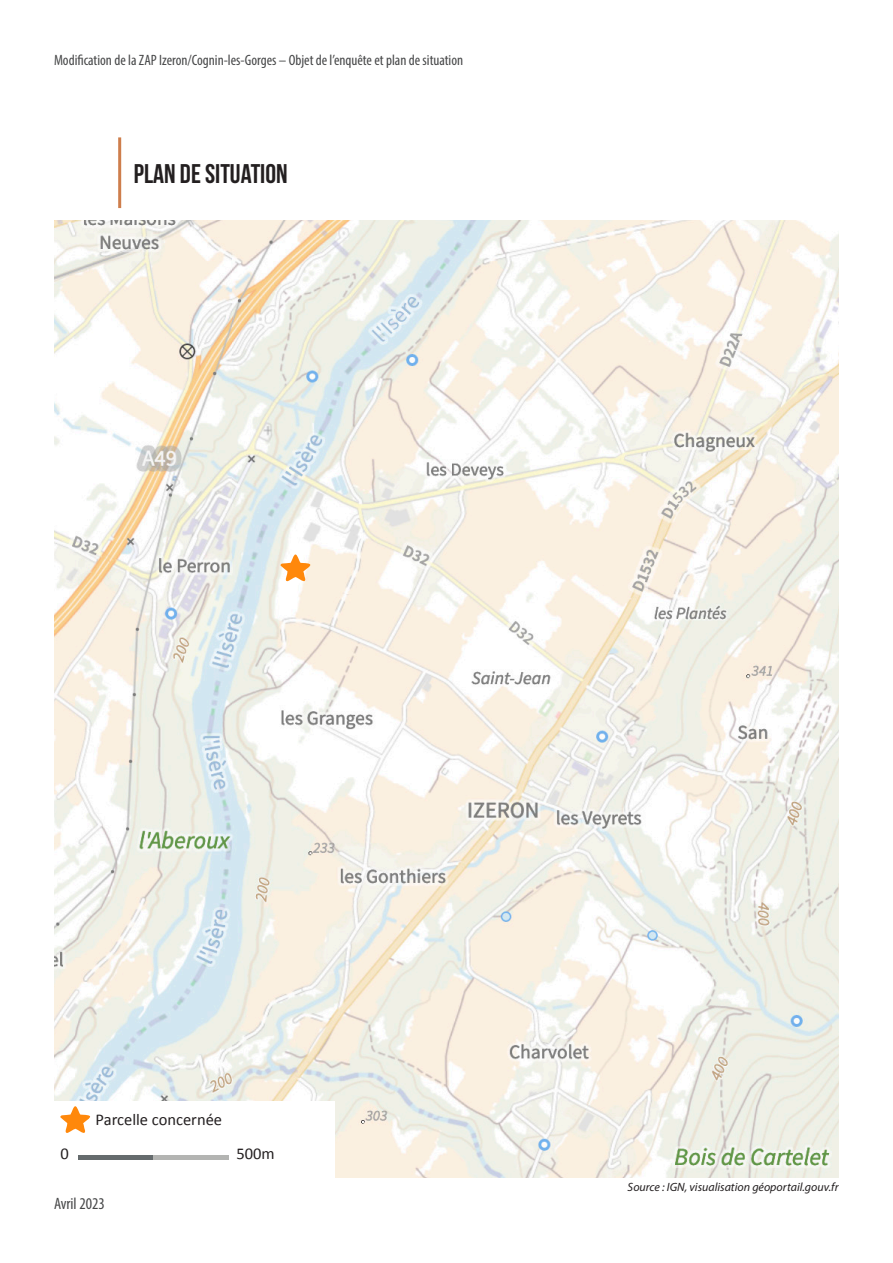
<style>
.page{position:relative;width:893px;height:1263px;background:#fff}
.page>*{position:absolute;margin:0;border:0;box-sizing:border-box;transform-origin:0 0}
.Titre_1{font:27px "Bebas Neue";color:#231f20}
.t1{font:16.5px "Calibri";color:#231f20}
.Bas_de_page_-_date{font:condensed 16.5px "Myriad Pro";color:#464748}
.En_tête-_mission_gch{font:condensed 15px "Myriad Pro";color:#464748}
.t2{font:italic 12px "Myriad Pro";color:#231f20}
</style>
<div class="page">
<hr style="left:118px;top:137px;width:3px;height:71px;background:#ce7e4c">
<img style="left:54px;top:221px;width:785px;height:957px">
<div style="left:54px;top:1101px;width:281px;height:77px;background:#fff"></div>
<svg style="left:60px;top:1106px;width:31px;height:27px"></svg>
<svg style="left:280px;top:549px;width:36px;height:33px"></svg>
<hr style="left:78px;top:1155px;width:75px;height:4px;background:#656b6d">
<hr style="left:153px;top:1155px;width:76px;height:4px;background:#b3b4b2">
<p class="En_tête-_mission_gch" style="left:54px;top:51px;width:411px">Modification de la ZAP Izeron/Cognin-les-Gorges – Objet de l’enquête et plan de situation</p>
<p class="Titre_1" style="left:134px;top:159px;width:155px">PLAN DE SITUATION</p>
<p class="t1" style="left:96px;top:1109px;width:128px">Parcelle concernée</p>
<p class="t1" style="left:60px;top:1143px;width:10px">0</p>
<p class="t1" style="left:236px;top:1143px;width:40px">500m</p>
<p class="Bas_de_page_-_date" style="left:54px;top:1193px;width:52px">Avril 2023</p>
<p class="t2" style="left:628px;top:1180px;width:212px">Source : IGN, visualisation géoportail.gouv.fr</p>
</div>
